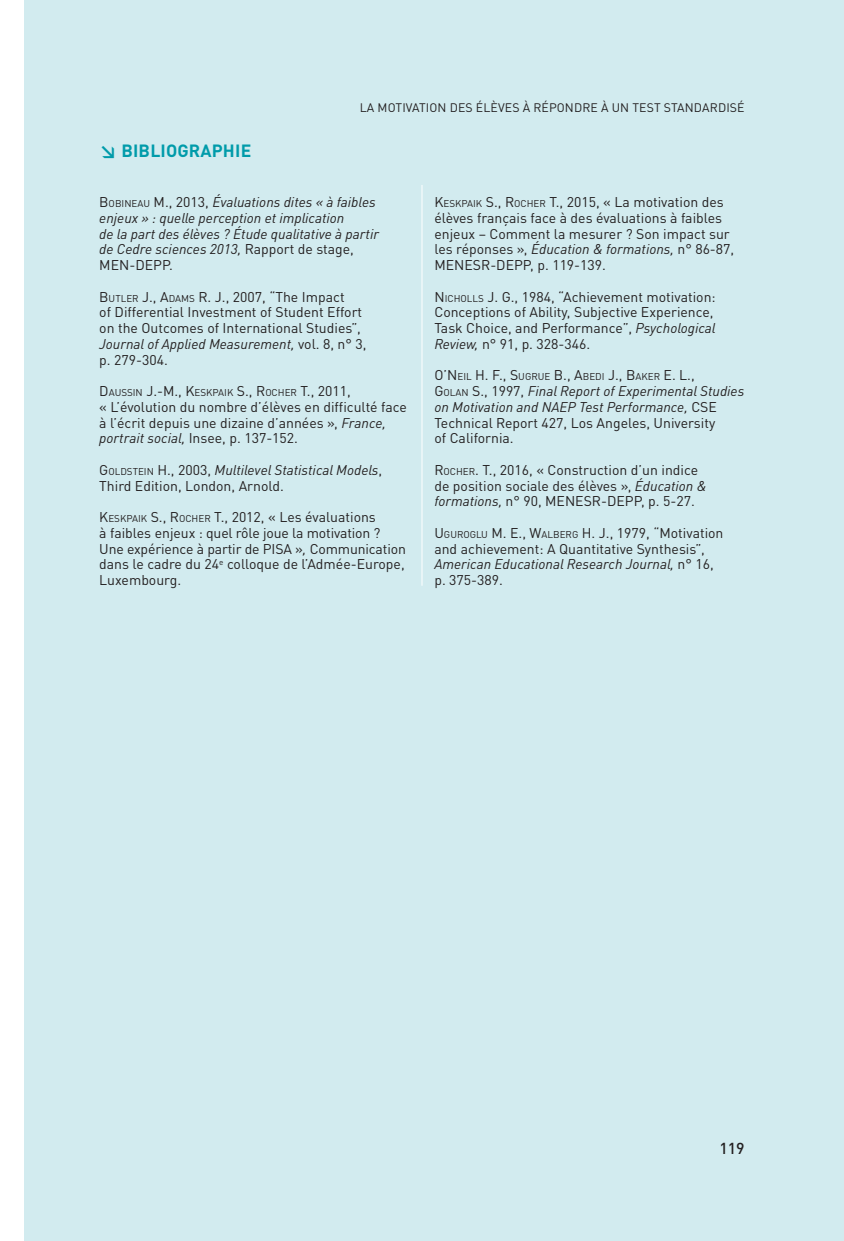
<style>
.page{position:relative;width:844px;height:1241px;background:#fff}
.page>*{position:absolute;margin:0;border:0;box-sizing:border-box;transform-origin:0 0}
.Courant{font:700 17.5px "DINOT";letter-spacing:.01em;color:#009baa}
.t1{font:500 15.75px "DINOT";color:#231f20}
.Bibliographie{font:14px/15.8px "DINOT";color:#231f20}
.Bibliographie-2{font:italic 14px/15.8px "DINOT";color:#231f20}
.Titre_courant__droit{font:12.25px "DINOT";letter-spacing:.01em;color:#231f20}
.Bibliographie-3{font:9.8px "DINOT";color:#231f20}
.s1{font-style:normal}
.s2{font-style:normal;font-size:9.8px}
.s3{font-style:inherit}
.s4{font-size:9.8px}
.s5{font-style:italic}
.s6{font-size:14px}
</style>
<div class="page">
<div style="left:25px;top:0;width:818px;height:1240px;background:#d2ebef"></div>
<hr style="left:421px;top:185px;width:1px;height:400px;background:#fff">
<p class="Courant" style="left:99px;top:139px;width:153px">↘ BIBLIOGRAPHIE</p>
<p class="Titre_courant__droit" style="left:359px;top:100px;width:386px">LA MOTIVATION DES ÉLÈVES À RÉPONDRE À UN TEST STANDARDISÉ</p>
<p class="Bibliographie-2" style="left:99px;top:194px;width:281px"><span class="s1">B</span> <span class="s2">OBINEAU</span> <span class="s1">M., 2013,</span> Évaluations dites « à faibles enjeux » : quelle perception et implication<br>de la part des élèves ? Étude qualitative à partir de Cedre sciences 2013, <span class="s1">Rapport de stage, MEN-DEPP.</span></p>
<p class="Bibliographie" style="left:99px;top:288px;width:268px"><span class="s3">B</span> <span class="s4">UTLER</span> J., <span class="s3">A</span><span class="s4">DAMS</span> R. J., 2007, “The Impact<br>of Differential Investment of Student Effort on the Outcomes of International Studies”, <span class="s5">Journal of Applied Measurement,</span> vol. 8, n° 3, p. 279-304.</p>
<p class="Bibliographie-3" style="left:99px;top:386px;width:253px"><span class="s6">D</span>AUSSIN <span class="s6">J.-M.,</span> <span class="s6">K</span>ESKPAIK <span class="s6">S.,</span> <span class="s6">R</span>OCHER <span class="s6">T., 2011,</span></p>
<p class="Bibliographie" style="left:99px;top:398px;width:309px">« L’évolution du nombre d’élèves en difficulté face à l’écrit depuis une dizaine d’années », <span class="s5">France, portrait social,</span> Insee, p. 137-152.</p>
<p class="Bibliographie" style="left:99px;top:461px;width:284px"><span class="s3">G</span> <span class="s4">OLDSTEIN</span> H., 2003, <span class="s5">Multilevel Statistical Models</span>,<br>Third Edition, London, Arnold.</p>
<p class="Bibliographie" style="left:99px;top:509px;width:308px"><span class="s3">K</span><span class="s4">ESKPAIK</span> S., <span class="s3">R</span><span class="s4">OCHER</span> T., 2012, « Les évaluations<br>à faibles enjeux : quel rôle joue la motivation ?<br>Une expérience à partir de PISA »<span class="s5">,</span> Communication dans le cadre du 24<sup>e</sup> colloque de l’Admée-Europe, Luxembourg.</p>
<p class="Bibliographie" style="left:434px;top:194px;width:301px"><span class="s3">K</span><span class="s4">ESKPAIK</span> S., <span class="s3">R</span><span class="s4">OCHER</span> T., 2015, « La motivation des élèves français face à des évaluations à faibles enjeux – Comment la mesurer ? Son impact sur les réponses », <span class="s5">Éducation &amp; formations,</span> n° 86-87, MENESR-DEPP, p. 119-139.</p>
<p class="Bibliographie" style="left:434px;top:288px;width:283px"><span class="s3">N</span> <span class="s4">ICHOLLS</span> J. G., 1984, “Achievement motivation:<br>Conceptions of Ability, Subjective Experience, Task Choice, and Performance”, <span class="s5">Psychological Review,</span> n° 91, p. 328-346.</p>
<p class="Bibliographie-3" style="left:434px;top:370px;width:262px"><span class="s6">O’N</span> EIL <span class="s6">H. F.,</span> <span class="s6">S</span>UGRUE <span class="s6">B.,</span> <span class="s6">A</span>BEDI <span class="s6">J.,</span> <span class="s6">B</span>AKER <span class="s6">E. L.,</span></p>
<p class="Bibliographie-2" style="left:434px;top:383px;width:311px"><span class="s1">G</span> <span class="s2">OLAN</span> <span class="s1">S., 1997,</span> Final Report of Experimental Studies on Motivation and NAEP Test Performance, <span class="s1">CSE Technical Report 427, Los Angeles, University<br>of California.</span></p>
<p class="Bibliographie" style="left:434px;top:461px;width:274px"><span class="s3">R</span><span class="s4">OCHER</span>. T., 2016, « Construction d’un indice de position sociale des élèves », <span class="s5">Éducation &amp; formations,</span> n° 90, MENESR-DEPP, p. 5-27.</p>
<p class="Bibliographie" style="left:434px;top:524px;width:290px"><span class="s3">U</span> <span class="s4">GUROGLU</span> M. E., <span class="s3">W</span><span class="s4">ALBERG</span> H. J., 1979, “Motivation and achievement: A Quantitative Synthesis”, <span class="s5">American Educational Research Journal,</span> n° 16, p. 375-389.</p>
<p class="t1" style="left:719px;top:1137px;width:27px">119</p>
</div>
